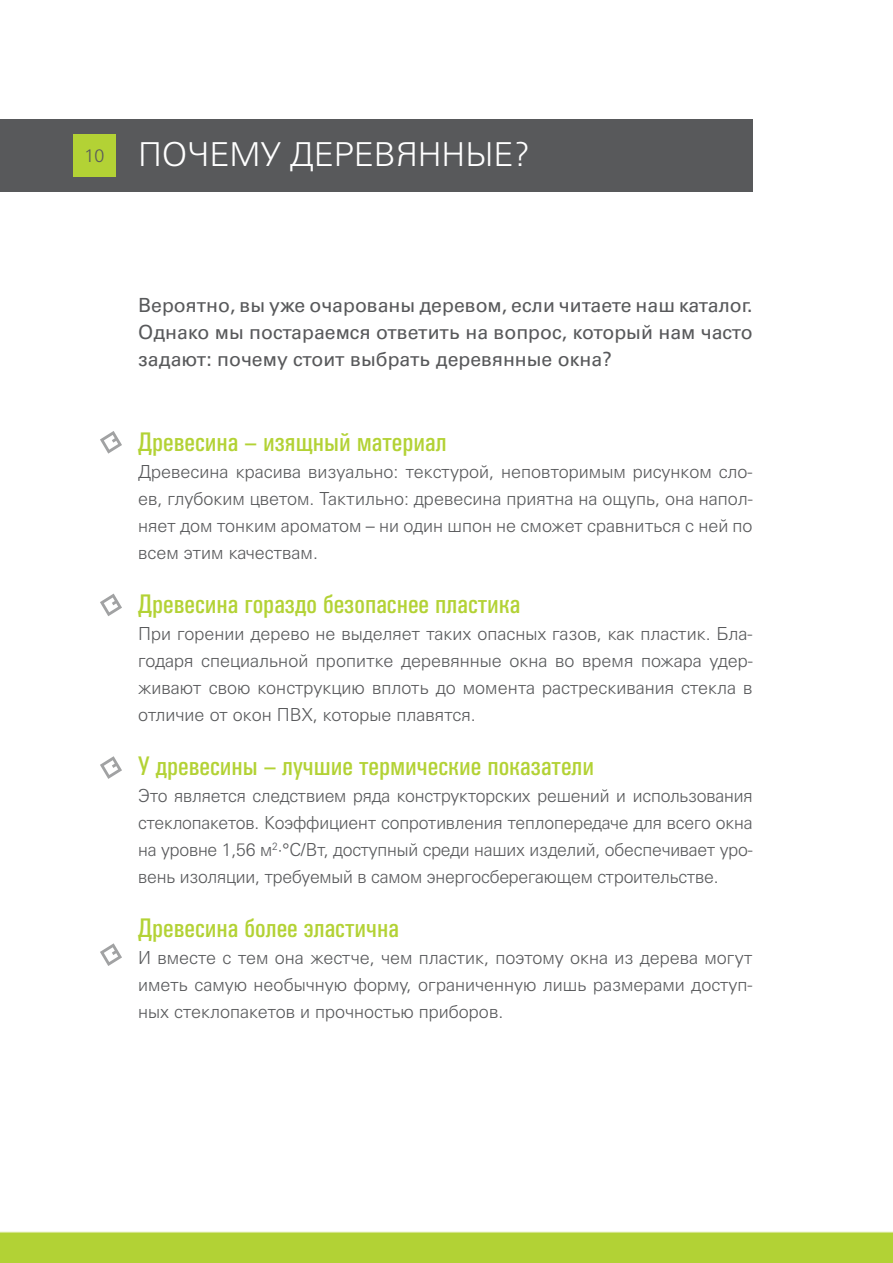
<style>
.page{position:relative;width:893px;height:1263px;background:#fff}
.page>*{position:absolute;margin:0;border:0;box-sizing:border-box;transform-origin:0 0}
.t1{font:33px "Univers Light C";color:#fff}
.t2{font:27px "Univers Cond C";color:#b3d235}
.t3{font:19.5px/27px "Univers C";color:#58595b;text-align:justify}
.t4{font:18px/27px "Univers Light C";color:#58595b;text-align:justify}
.s1{font-size:18px;color:#58595b}
</style>
<div class="page">
<div style="left:0;top:1231px;width:892px;height:32px;background:#b2d235"></div>
<div style="left:0;top:119px;width:753px;height:72px;background:#58595b"></div>
<div style="left:73px;top:134px;width:43px;height:42px;background:#b3d235"></div>
<svg style="left:100px;top:431px;width:22px;height:23px"></svg>
<svg style="left:100px;top:594px;width:22px;height:22px"></svg>
<svg style="left:100px;top:756px;width:22px;height:23px"></svg>
<svg style="left:100px;top:943px;width:22px;height:23px"></svg>
<h1 class="t1" style="left:85px;top:136px;width:447px"><span class="s1">10</span> ПОЧЕМУ ДЕРЕВЯННЫЕ?</h1>
<p class="t3" style="left:138px;top:291px;width:616px">Вероятно, вы уже очарованы деревом, если читаете наш каталог.<br>Однако мы постараемся ответить на вопрос, который нам часто задают: почему стоит выбрать деревянные окна?</p>
<h2 class="t2" style="left:138px;top:427px;width:310px">Древесина – изящный материал</h2>
<p class="t4" style="left:138px;top:458px;width:616px">Древесина красива визуально: текстурой, неповторимым рисунком сло&shy;ев, глубоким цветом. Тактильно: древесина приятна на ощупь, она напол&shy;няет дом тонким ароматом – ни один шпон не сможет сравниться с ней по всем этим качествам.</p>
<h2 class="t2" style="left:138px;top:589px;width:384px">Древесина гораздо безопаснее пластика</h2>
<p class="t4" style="left:138px;top:620px;width:616px">При горении дерево не выделяет таких опасных газов, как пластик. Бла&shy;годаря специальной пропитке деревянные окна во время пожара удер&shy;живают свою конструкцию вплоть до момента растрескивания стекла в отличие от окон ПВХ, которые плавятся.</p>
<h2 class="t2" style="left:138px;top:751px;width:458px">У древесины – лучшие термические показатели</h2>
<p class="t4" style="left:138px;top:782px;width:616px">Это является следствием ряда конструкторских решений и использования стеклопакетов. Коэффициент сопротивления теплопередаче для всего окна на уровне 1,56 м<sup>2</sup>·°C/Вт, доступный среди наших изделий, обеспечивает уро&shy;вень изоляции, требуемый в самом энергосберегающем строительстве.</p>
<h2 class="t2" style="left:138px;top:913px;width:262px">Древесина более эластична</h2>
<p class="t4" style="left:138px;top:944px;width:616px">И вместе с тем она жестче, чем пластик, поэтому окна из дерева могут иметь самую необычную форму, ограниченную лишь размерами доступ&shy;ных стеклопакетов и прочностью приборов.</p>
</div>
